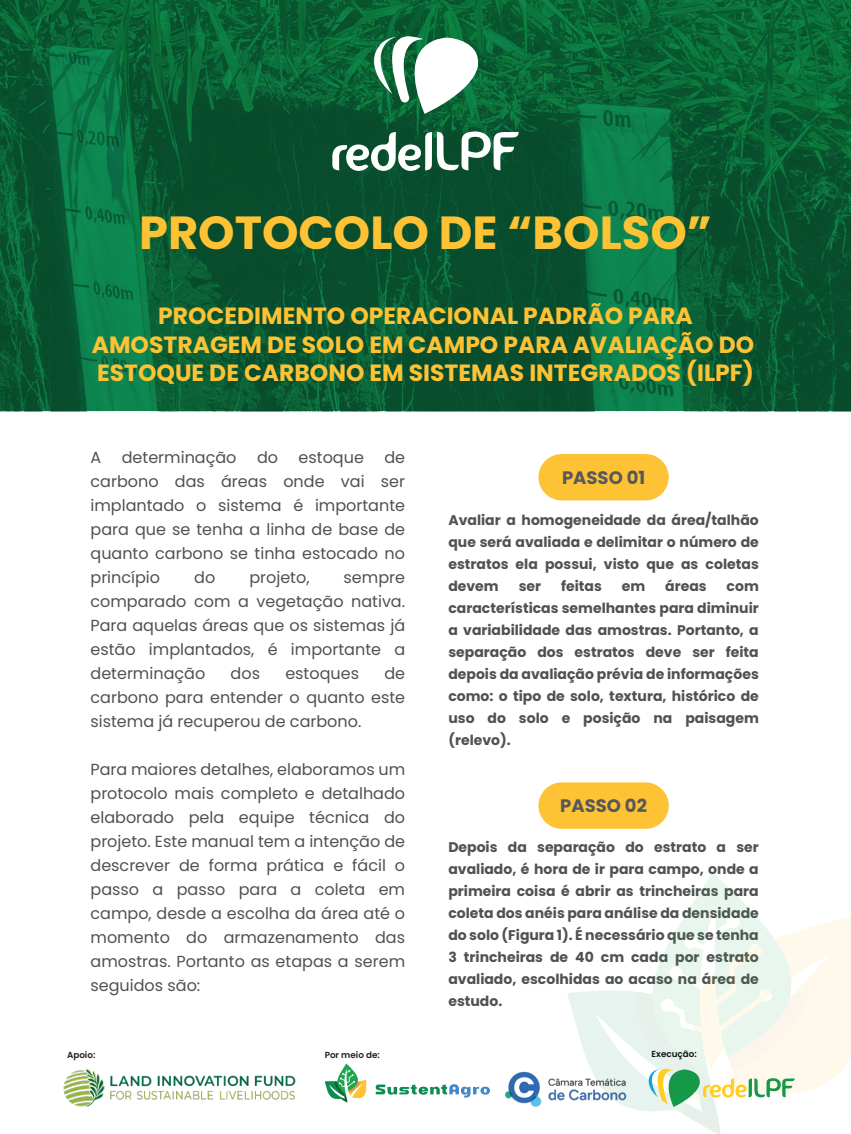
<style>
.page{position:relative;width:851px;height:1134px;background:#fff}
.page>*{position:absolute;margin:0;border:0;box-sizing:border-box;transform-origin:0 0}
.t1{font:700 46.4px "Poppins";color:#fec235}
.t2{font:700 23.4px/28.2px "Poppins";color:#fec235;text-align:center}
.t3{font:700 18px "Poppins";color:#57585a}
.t4{font:16px/24px "Poppins";color:#4f5252;text-align:justify}
.t5{font:700 14px/22px "Poppins";color:#4f5252;text-align:justify}
.t6{font:600 8.8px "Poppins";color:#231f20}
.t7{font:600 8.8px "Poppins";color:#101315}
</style>
<div class="page">
<img style="left:0;top:0;width:850px;height:411px">
<div style="left:538px;top:454px;width:130px;height:46px;background:#fec235;border-radius:23px"></div>
<div style="left:538px;top:782px;width:130px;height:47px;background:#fec235;border-radius:23px"></div>
<svg style="left:687px;top:873px;width:66px;height:40px"></svg>
<svg style="left:324px;top:1063px;width:43px;height:39px"></svg>
<svg style="left:375px;top:1084px;width:115px;height:13px"></svg>
<img style="left:63px;top:1068px;width:233px;height:39px">
<svg style="left:567px;top:913px;width:283px;height:221px"></svg>
<img style="left:505px;top:1071px;width:121px;height:36px">
<svg style="left:363px;top:35px;width:118px;height:79px"></svg>
<svg style="left:332px;top:131px;width:186px;height:40px"></svg>
<h1 class="t1" style="left:139px;top:205px;width:574px">PROTOCOLO DE “BOLSO”</h1>
<h2 class="t2" style="left:92px;top:302px;width:663px">PROCEDIMENTO OPERACIONAL PADRÃO PARA<br>AMOSTRAGEM DE SOLO EM CAMPO PARA AVALIAÇÃO DO<br>ESTOQUE DE CARBONO EM SISTEMAS INTEGRADOS (ILPF)</h2>
<p class="t4" style="left:90px;top:446px;width:12px">A</p>
<p class="t4" style="left:122px;top:446px;width:116px">determinação</p>
<p class="t4" style="left:257px;top:446px;width:23px">do</p>
<p class="t4" style="left:298px;top:446px;width:67px">estoque</p>
<p class="t4" style="left:90px;top:446px;width:316px;text-indent:294px">de carbono das áreas onde vai ser implantado o sistema é importante para que se tenha a linha de base de quanto carbono se tinha estocado no princípio</p>
<p class="t4" style="left:194px;top:566px;width:23px">do</p>
<p class="t4" style="left:249px;top:566px;width:62px">projeto,</p>
<p class="t4" style="left:90px;top:566px;width:316px;text-indent:253px">sempre comparado com a vegetação nativa.<br>Para aquelas áreas que os sistemas já estão implantados, é importante a determinação</p>
<p class="t4" style="left:90px;top:662px;width:316px;text-indent:294px">de carbono para entender o quanto este sistema já recuperou de carbono.</p>
<p class="t4" style="left:90px;top:758px;width:316px">Para maiores detalhes, elaboramos um protocolo mais completo e detalhado elaborado pela equipe técnica do projeto. Este manual tem a intenção de descrever de forma prática e fácil o passo a passo para a coleta em campo, desde a escolha da área até o momento do armazenamento das amostras. Portanto as etapas a serem seguidos são:</p>
<p class="t4" style="left:230px;top:662px;width:31px">dos</p>
<p class="t4" style="left:285px;top:662px;width:75px">estoques</p>
<p class="t3" style="left:562px;top:467px;width:85px">PASSO 01</p>
<p class="t5" style="left:448px;top:509px;width:312px">Avaliar a homogeneidade da área/talhão que será avaliada e delimitar o número de estratos ela possui, visto que as coletas devem</p>
<p class="t5" style="left:518px;top:575px;width:24px">ser</p>
<p class="t5" style="left:561px;top:575px;width:42px">feitas</p>
<p class="t5" style="left:621px;top:575px;width:25px">em</p>
<p class="t5" style="left:665px;top:575px;width:43px">áreas</p>
<p class="t5" style="left:448px;top:575px;width:312px;text-indent:278px">com características semelhantes para diminuir a variabilidade das amostras. Portanto, a separação dos estratos deve ser feita depois da avaliação prévia de informações como: o tipo de solo, textura, histórico de uso do solo e posição na paisagem (relevo).</p>
<p class="t3" style="left:560px;top:795px;width:88px">PASSO 02</p>
<p class="t5" style="left:448px;top:836px;width:312px">Depois da separação do estrato a ser avaliado, é hora de ir para campo, onde a primeira coisa é abrir as trincheiras para coleta dos anéis para análise da densidade do solo (Figura 1). É necessário que se tenha 3 trincheiras de 40 cm cada por estrato avaliado, escolhidas ao acaso na área de estudo.</p>
<p class="t6" style="left:67px;top:1050px;width:30px">Apoio:</p>
<p class="t6" style="left:324px;top:1050px;width:57px">Por meio de:</p>
<p class="t7" style="left:651px;top:1049px;width:47px">Execução:</p>
</div>
